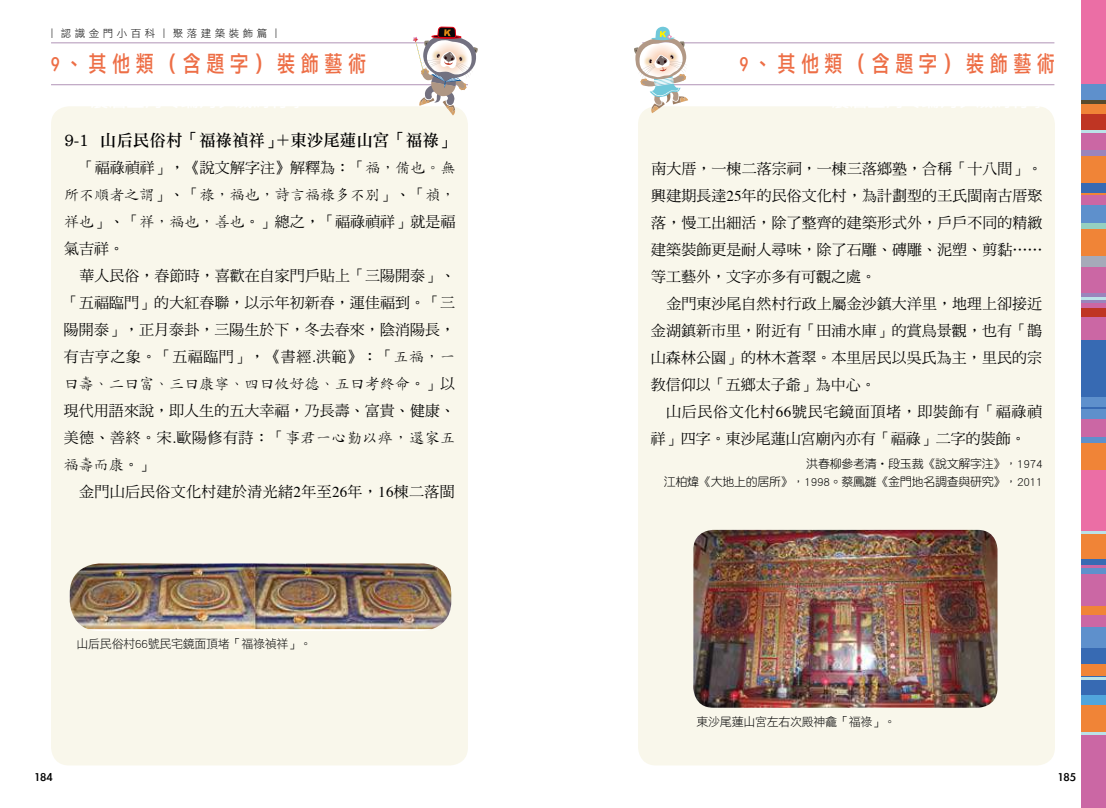
<style>
.page{position:relative;width:1106px;height:808px;background:#fff}
.page>*{position:absolute;margin:0;border:0;box-sizing:border-box;transform-origin:0 0}
.t1{font:22.5px "Li Gothic Med";letter-spacing:.31em;color:#ed6e46;scale:.8 1}
.t2{font:16.5px "DF Li Song Std W5";color:#000}
.t3{font:15px/27px "DF Ming Std W5";letter-spacing:.005em;color:#000;text-align:justify}
.t4{font:15px "DF Kai Shu Std W3";letter-spacing:.005em;color:#000}
.t5{font:15px/27px "DF Ming Std W5";letter-spacing:.045em;color:#000}
.t6{font:12.9px "Li Gothic Med";color:#000;scale:1.04 1}
.t7{font:12px/18px "DF Yuan Std W3";letter-spacing:-.025em;color:#000;text-align:right}
.t8{font:12px "DF Hei Std W3";letter-spacing:-.025em;color:#000}
.t9{font:10.5px "DF Hei Std W3";color:#000}
.s1{font-family:"DF Ming Std W5"}
.s2{font-family:"DF Kai Shu Std W3"}
.s3{font-family:"Times"}
</style>
<div class="page">
<div style="left:51px;top:106px;width:417px;height:659px;background:#f9f7eb;border-radius:18px"></div>
<hr style="left:51px;top:84px;width:417px;height:1px;background:#b194b7">
<hr style="left:51px;top:43px;width:417px;height:1px;background:#b194b7">
<svg style="left:412px;top:27px;width:66px;height:88px"></svg>
<div style="left:638px;top:106px;width:416px;height:659px;background:#f9f7eb;border-radius:18px"></div>
<hr style="left:642px;top:84px;width:412px;height:1px;background:#b194b7">
<hr style="left:642px;top:43px;width:412px;height:1px;background:#b194b7">
<svg style="left:634px;top:26px;width:54px;height:87px"></svg>
<div style="left:1081px;top:565px;width:25px;height:66px;background:#cb67a4"></div>
<div style="left:1081px;top:732px;width:25px;height:76px;background:#cb67a4"></div>
<div style="left:1081px;top:147px;width:25px;height:53px;background:#f08437"></div>
<div style="left:1081px;top:254px;width:25px;height:14px;background:#a6aab9"></div>
<div style="left:1081px;top:335px;width:25px;height:77px;background:#376ab3"></div>
<div style="left:1081px;top:631px;width:25px;height:67px;background:#376ab3"></div>
<div style="left:1081px;top:73px;width:25px;height:31px;background:#5e90cc"></div>
<div style="left:1081px;top:267px;width:25px;height:73px;background:#cb67a4"></div>
<div style="left:1081px;top:198px;width:25px;height:31px;background:#5e90cc"></div>
<div style="left:1081px;top:293px;width:25px;height:9px;background:#9a84bc"></div>
<div style="left:1081px;top:467px;width:25px;height:74px;background:#eb6ea5"></div>
<div style="left:1081px;top:664px;width:25px;height:11px;background:#f08437"></div>
<div style="left:1081px;top:695px;width:25px;height:11px;background:#51a5dc"></div>
<div style="left:1081px;top:146px;width:25px;height:9px;background:#9a84bc"></div>
<div style="left:1081px;top:412px;width:25px;height:31px;background:#cb67a4"></div>
<div style="left:1081px;top:534px;width:25px;height:31px;background:#f08437"></div>
<div style="left:1081px;top:114px;width:25px;height:36px;background:#cb67a4"></div>
<div style="left:1081px;top:226px;width:25px;height:30px;background:#f08437"></div>
<div style="left:1081px;top:440px;width:25px;height:30px;background:#f08437"></div>
<div style="left:1081px;top:705px;width:25px;height:30px;background:#f08437"></div>
<div style="left:1081px;top:308px;width:25px;height:9px;background:#bf3523"></div>
<div style="left:1081px;top:606px;width:25px;height:9px;background:#f08437"></div>
<div style="left:1081px;top:0;width:25px;height:84px;background:#eb6ea5"></div>
<svg style="left:1081px;top:100px;width:25px;height:30px"></svg>
<div style="left:1081px;top:195px;width:25px;height:10px;background:#cb67a4"></div>
<div style="left:1081px;top:409px;width:25px;height:10px;background:#5e90cc"></div>
<div style="left:1081px;top:223px;width:25px;height:6px;background:#95d0c0"></div>
<div style="left:1081px;top:436px;width:25px;height:6px;background:#5e90cc"></div>
<div style="left:1081px;top:559px;width:25px;height:6px;background:#376ab3"></div>
<div style="left:1081px;top:568px;width:25px;height:6px;background:#5e90cc"></div>
<hr style="left:1081px;top:732px;width:25px;height:3px;background:#bbe2e8">
<hr style="left:1081px;top:677px;width:25px;height:3px;background:#bbe2e8">
<hr style="left:1081px;top:531px;width:25px;height:3px;background:#bbe2e8">
<hr style="left:1081px;top:297px;width:25px;height:3px;background:#bbe2e8">
<hr style="left:1081px;top:130px;width:25px;height:3px;background:#bbe2e8">
<div style="left:1081px;top:628px;width:25px;height:20px;background:#5e90cc"></div>
<div style="left:1081px;top:183px;width:25px;height:9px;background:#376ab3"></div>
<div style="left:1081px;top:397px;width:25px;height:9px;background:#5e90cc"></div>
<div style="left:70px;top:563px;width:381px;height:68px;background:#f8f3eb;border-radius:30px"></div>
<img style="left:70px;top:563px;width:381px;height:66px">
<img style="left:693px;top:530px;width:304px;height:178px">
<p class="t9" style="left:47px;top:28px;width:236px">︱ 認 識 金 門 小 百 科 ︱ 聚 落 建 築 裝 飾 篇 ︱</p>
<h1 class="t1" style="left:51px;top:53px;width:395px">9、其他類（含題字）裝飾藝術</h1>
<p class="t2" style="left:64px;top:131px;width:392px">9-1 山后民俗村「福祿禎祥」<span class="s1">＋</span> 東沙尾蓮山宮「福祿」</p>
<p class="t3" style="left:80px;top:154px;width:377px">「福祿禎祥」，《說文解字注》解釋為：「<span class="s2">福，備也。無</span></p>
<p class="t4" style="left:64px;top:187px;width:393px">所不順者之謂<span class="s1">」、「</span>祿，福也，詩言福祿多不別<span class="s1">」、「</span>禎，</p>
<p class="t3" style="left:64px;top:208px;width:393px"><span class="s2">祥也</span>」、「<span class="s2">祥，福也，善也</span>。」總之，「福祿禎祥」就是福氣吉祥。</p>
<p class="t3" style="left:64px;top:262px;width:393px;text-indent:16px">華人民俗，春節時，喜歡在自家門戶貼上「三陽開泰」、「五福臨門」的大紅春聯，以示年初新春，運佳福到。「三陽開泰」，正月泰卦，三陽生於下，冬去春來，陰消陽長，有吉亨之象。「五福臨門」，《書經<span class="s3">.</span>洪範》：「<span class="s2">五福，一</span></p>
<p class="t4" style="left:64px;top:376px;width:393px">曰壽、二曰富、三曰康寧、四曰攸好德、五曰考終命<span class="s1">。」以</span></p>
<p class="t3" style="left:64px;top:397px;width:393px">現代用語來說，即人生的五大幸福，乃長壽、富貴、健康、美德、善終。宋<span class="s3">.</span>歐陽修有詩：「<span class="s2">事君一心勤以瘁，還家五</span></p>
<p class="t4" style="left:64px;top:457px;width:91px">福壽而康<span class="s1">。」</span></p>
<p class="t3" style="left:79px;top:478px;width:377px">金門山后民俗文化村建於清光緒<span class="s3">2</span>年至<span class="s3">26</span>年，<span class="s3">16</span>棟二落閩</p>
<p class="t8" style="left:77px;top:637px;width:237px">山后民俗村66號民宅鏡面頂堵「福祿禎祥」。</p>
<p class="t6" style="left:34px;top:770px;width:20px">184</p>
<h1 class="t1" style="left:740px;top:53px;width:395px">9、其他類（含題字）裝飾藝術</h1>
<p class="t3" style="left:651px;top:155px;width:393px">南大厝，一棟二落宗祠，一棟三落鄉塾，合稱「十八間」。興建期長達<span class="s3">25</span>年的民俗文化村，為計劃型的王氏閩南古厝聚落，慢工出細活，除了整齊的建築形式外，戶戶不同的精緻建築裝飾更是耐人尋味，除了石雕、磚雕、泥塑、剪黏……等工藝外，文字亦多有可觀之處。</p>
<p class="t3" style="left:651px;top:290px;width:393px;text-indent:16px">金門東沙尾自然村行政上屬金沙鎮大洋里，地理上卻接近金湖鎮新市里，附近有「田浦水庫」的賞鳥景觀，也有「鵲山森林公園」的林木蒼翠。本里居民以吳氏為主，里民的宗教信仰以「五鄉太子爺」為中心。</p>
<p class="t5" style="left:651px;top:398px;width:393px;text-indent:15px">山后民俗文化村<span class="s3">66</span>號民宅鏡面頂堵，即裝飾有「福祿禎祥」四字。東沙尾蓮山宮廟內亦有「福祿」二字的裝飾。</p>
<p class="t7" style="left:664px;top:455px;width:380px">洪春柳參考清‧段玉裁《說文解字注》，1974<br>江柏煒《大地上的居所》，1998。蔡鳳雛《金門地名調查與研究》，2011</p>
<p class="t8" style="left:696px;top:715px;width:201px">東沙尾蓮山宮左右次殿神龕「福祿」。</p>
<p class="t6" style="left:1057px;top:770px;width:20px">185</p>
</div>
